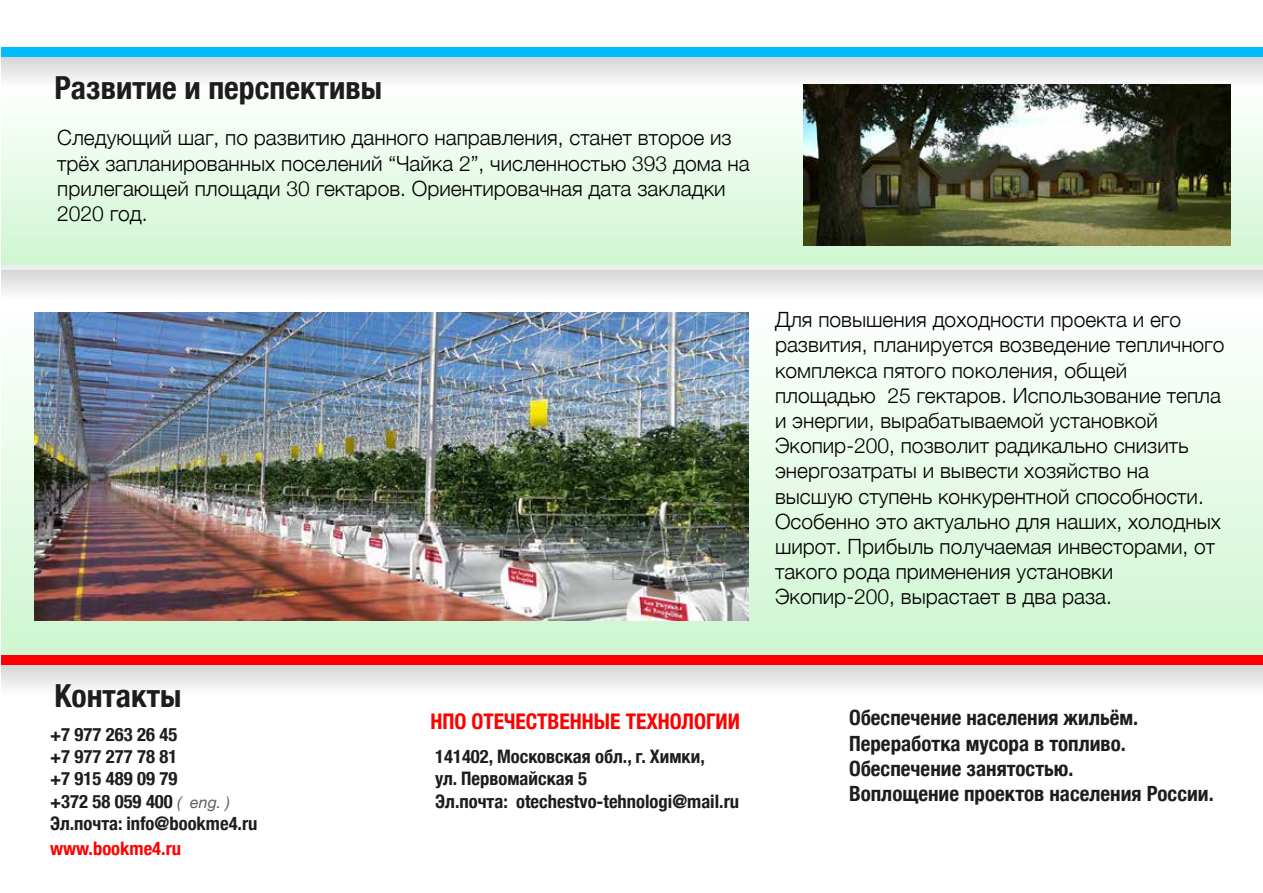
<style>
.page{position:relative;width:1263px;height:893px;background:#fff}
.page>*{position:absolute;margin:0;border:0;box-sizing:border-box;transform-origin:0 0}
.t1{font:700 condensed 31.8px "Helvetica Neue";color:#1d1e1c}
.t2{font:700 condensed 21.6px "Helvetica Neue";color:#f00}
.t3{font:300 21px/25.2px "Helvetica Neue";color:#000}
.t4{font:700 condensed 21px/25.2px "Helvetica Neue";color:#1d1e1c}
.t5{font:700 condensed 18.6px/22.4px "Helvetica Neue";color:#1d1e1c}
.t6{font:700 condensed 18.6px "Helvetica Neue";color:#f00}
.s1{font-weight:400;font-style:italic;font-stretch:normal;font-size:15.9px;color:#606060}
</style>
<div class="page">
<div style="left:2px;top:85px;width:1261px;height:180px;background:linear-gradient(to bottom,#fff,#cdf4cf)"></div>
<div style="left:2px;top:300px;width:1261px;height:355px;background:linear-gradient(to bottom,#fff,#cef6d0)"></div>
<svg style="left:1px;top:664px;width:1262px;height:24px"></svg>
<div style="left:1px;top:655px;width:1262px;height:9px;background:#f00"></div>
<svg style="left:1px;top:57px;width:1262px;height:31px"></svg>
<div style="left:1px;top:48px;width:1262px;height:9px;background:#00bdff"></div>
<svg style="left:1px;top:269px;width:1262px;height:24px"></svg>
<hr style="left:1px;top:265px;width:1262px;height:4px;background:#ededed">
<img style="left:34px;top:312px;width:715px;height:309px">
<img style="left:803px;top:85px;width:427px;height:160px">
<h1 class="t1" style="left:55px;top:61px;width:329px">Развитие и перспективы</h1>
<p class="t3" style="left:57px;top:124px;width:694px">Следующий шаг, по развитию данного направления, станет второе из трёх запланированных поселений “Чайка 2”, численностью 393 дома на прилегающей площади 30 гектаров. Ориентировачная дата закладки 2020 год.</p>
<h1 class="t1" style="left:55px;top:669px;width:128px">Контакты</h1>
<p class="t5" style="left:50px;top:722px;width:209px">+7 977 263 26 45<br>+7 977 277 78 81<br>+7 915 489 09 79<br>+372 58 059 400 <span class="s1">( eng. )<br></span>Эл.почта: info@bookme4.ru</p>
<p class="t6" style="left:50px;top:833px;width:133px">www.bookme4.ru</p>
<p class="t3" style="left:775px;top:306px;width:451px">Для повышения доходности проекта и его развития, планируется возведение тепличного комплекса пятого поколения, общей площадью 25 гектаров. Использование тепла и энергии, вырабатываемой установкой Экопир-200, позволит радикально снизить энергозатраты и вывести хозяйство на высшую ступень конкурентной способности.<br>Особенно это актуально для наших, холодных широт. Прибыль получаемая инвесторами, от такого рода применения установки Экопир-200, вырастает в два раза.</p>
<p class="t2" style="left:430px;top:703px;width:311px">НПО ОТЕЧЕСТВЕННЫЕ ТЕХНОЛОГИИ</p>
<p class="t5" style="left:435px;top:744px;width:305px">141402, Московская обл., г. Химки,<br>ул. Первомайская 5<br>Эл.почта: otechestvo-tehnologi@mail.ru</p>
<p class="t4" style="left:849px;top:704px;width:366px">Обеспечение населения жильём.<br>Переработка мусора в топливо.<br>Обеспечение занятостью.<br>Воплощение проектов населения России.</p>
</div>
